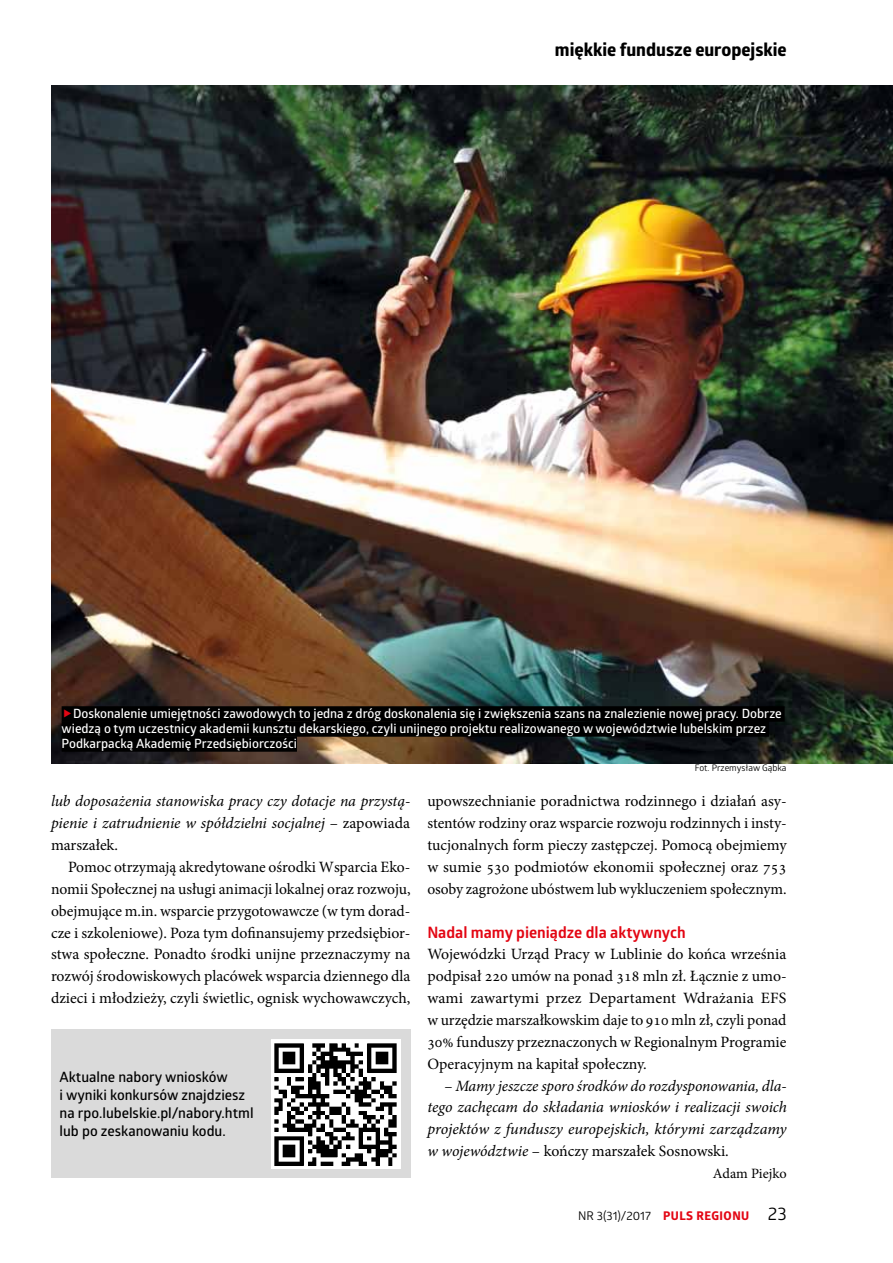
<style>
.page{position:relative;width:893px;height:1263px;background:#fff}
.page>*{position:absolute;margin:0;border:0;box-sizing:border-box;transform-origin:0 0}
.t1{font:700 18px "Globerx";color:#000}
.t2{font:15.75px/21.9px "Minion Pro";color:#000;text-align:justify}
.t3{font:italic 15.75px/21.9px "Minion Pro";letter-spacing:-.005em;color:#000;text-align:justify}
.t4{font:700 15.75px "Glober";color:#e30613}
.t5{font:600 14.25px/18px "Glober";color:#000}
.t6{font:14.25px "Minion Pro";letter-spacing:-.005em;color:#000}
.t7{font:600 12.75px/15px "Glober";color:#fff}
.t8{font:12px "Glober";color:#000}
.t9{font:9px "Glober";color:#000}
.s1{font-style:normal}
.s2{font-family:"Globerx";font-weight:700;color:#e30613}
.s3{font-size:18px}
</style>
<div class="page">
<div style="left:51px;top:1029px;width:359px;height:149px;background:#dadada"></div>
<img style="left:271px;top:1039px;width:130px;height:130px">
<img style="left:51px;top:85px;width:842px;height:678px">
<div style="left:62px;top:706px;width:723px;height:16px;background:#000"></div>
<div style="left:62px;top:721px;width:707px;height:16px;background:#000"></div>
<div style="left:62px;top:736px;width:235px;height:16px;background:#000"></div>
<p class="t1" style="left:555px;top:37px;width:233px">miękkie fundusze europejskie</p>
<p class="t7" style="left:62px;top:705px;width:722px;text-indent:11px">Doskonalenie umiejętności zawodowych to jedna z dróg doskonalenia się i zwiększenia szans na znalezienie nowej pracy. Dobrze wiedzą o tym uczestnicy akademii kunsztu dekarskiego, czyli unijnego projektu realizowanego w województwie lubelskim przez<br>Podkarpacką Akademię Przedsiębiorczości</p>
<p class="t3" style="left:51px;top:790px;width:361px">lub doposażenia stanowiska pracy czy dotacje na przystą&shy;pienie i zatrudnienie w spółdzielni socjalnej <span class="s1">– zapowiada marszałek.</span></p>
<p class="t2" style="left:51px;top:856px;width:361px;text-indent:17px">Pomoc otrzymają akredytowane ośrodki Wsparcia Eko&shy;nomii Społecznej na usługi animacji lokalnej oraz rozwoju, obejmujące m.in. wsparcie przygotowawcze (w tym dorad&shy;cze i szkoleniowe). Poza tym dofinansujemy przedsiębior&shy;stwa społeczne. Ponadto środki unijne przeznaczymy na rozwój środowiskowych placówek wsparcia dziennego dla dzieci i młodzieży, czyli świetlic, ognisk wychowawczych,</p>
<p class="t5" style="left:60px;top:1067px;width:196px">Aktualne nabory wniosków<br>i wyniki konkursów znajdziesz na rpo.lubelskie.pl/nabory.html lub po zeskanowaniu kodu.</p>
<p class="t9" style="left:695px;top:761px;width:93px">Fot. Przemysław Gąbka</p>
<p class="t2" style="left:427px;top:790px;width:361px">upowszechnianie poradnictwa rodzinnego i działań asy&shy;stentów rodziny oraz wsparcie rozwoju rodzinnych i insty&shy;tucjonalnych form pieczy zastępczej. Pomocą obejmiemy w sumie 530 podmiotów ekonomii społecznej oraz 753 osoby zagrożone ubóstwem lub wykluczeniem społecznym.</p>
<p class="t4" style="left:427px;top:921px;width:260px">Nadal mamy pieniądze dla aktywnych</p>
<p class="t2" style="left:427px;top:943px;width:361px">Wojewódzki Urząd Pracy w Lublinie do końca września podpisał 220 umów na ponad 318 mln zł. Łącznie z umo&shy;wami zawartymi przez Departament Wdrażania EFS w urzędzie marszałkowskim daje to 910 mln zł, czyli ponad 30% funduszy przeznaczonych w Regionalnym Programie Operacyjnym na kapitał społeczny.</p>
<p class="t3" style="left:427px;top:1074px;width:361px;text-indent:17px"><span class="s1">–</span> Mamy jeszcze sporo środków do rozdysponowania, dla&shy;tego zachęcam do składania wniosków i realizacji swoich projektów z funduszy europejskich, którymi zarządzamy w województwie <span class="s1">– kończy marszałek Sosnowski.</span></p>
<p class="t6" style="left:713px;top:1164px;width:75px">Adam Piejko</p>
<p class="t8" style="left:578px;top:1208px;width:210px">NR 3(31)/2017 <span class="s2">puls regionu</span> <span class="s3">23</span></p>
</div>
